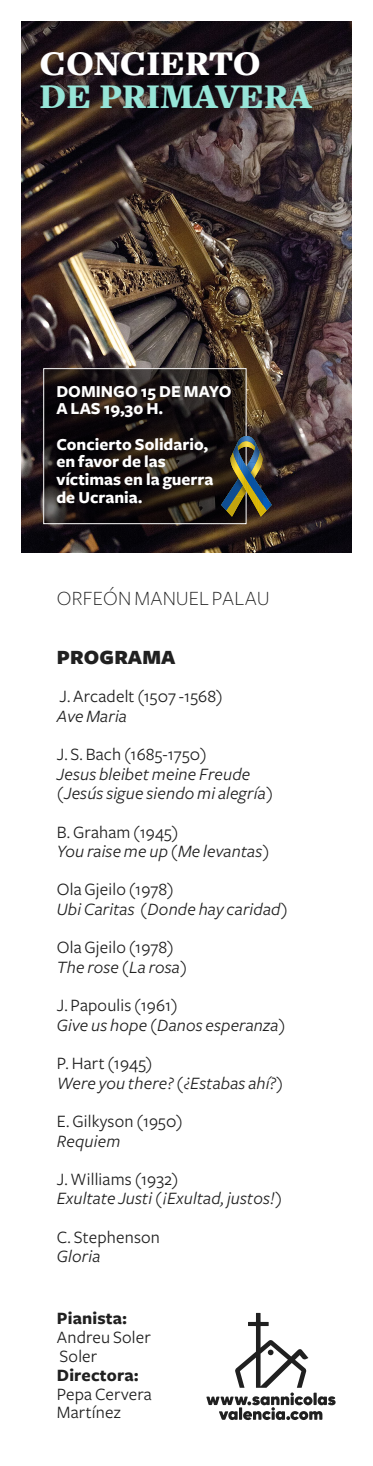
<style>
.page{position:relative;width:373px;height:1466px;background:#fff}
.page>*{position:absolute;margin:0;border:0;box-sizing:border-box;transform-origin:0 0}
.t1{font:900 36px "Freight Text Pro";color:#96e5d8}
.t2{font:900 36px "Freight Text Pro";color:#fff}
.t3{font:300 21px "Freight Sans";letter-spacing:.01em;color:#202020}
.t4{font:900 21px "Freight Sans";letter-spacing:.01em;color:#202020}
.t5{font:italic 18px/19.5px "Freight Sans";letter-spacing:.01em;color:#202020}
.t6{font:18px/18.9px "Freight Sans";letter-spacing:.01em;color:#202020}
.t7{font:700 18px "Freight Sans";letter-spacing:.01em;color:#202020}
.t8{font:700 17.4px/17.7px "Freight Sans";color:#fff}
</style>
<div class="page">
<img style="left:22px;top:22px;width:329px;height:531px">
<svg style="left:45px;top:370px;width:199px;height:152px;background:#191312"></svg>
<div style="left:43px;top:368px;width:203px;height:156px;border:1px solid #fff"></div>
<svg style="left:206px;top:1313px;width:129px;height:107px"></svg>
<img style="left:221px;top:436px;width:50px;height:81px">
<h1 class="t2" style="left:39px;top:39px;width:223px">CONCIERTO</h1>
<h1 class="t1" style="left:39px;top:72px;width:274px">DE PRIMAVERA</h1>
<p class="t8" style="left:56px;top:383px;width:176px">DOMINGO 15 DE MAYO<br>A LAS 19,30 H.</p>
<p class="t8" style="left:56px;top:436px;width:158px">Concierto Solidario, en favor de las víctimas en la guerra de Ucrania.</p>
<p class="t3" style="left:57px;top:586px;width:214px">ORFEÓN MANUEL PALAU</p>
<p class="t4" style="left:57px;top:646px;width:120px">PROGRAMA</p>
<p class="t6" style="left:60px;top:687px;width:164px">J. Arcadelt (1507 -1568)</p>
<p class="t5" style="left:57px;top:706px;width:71px">Ave Maria</p>
<p class="t6" style="left:57px;top:745px;width:151px">J. S. Bach (1685-1750)</p>
<p class="t5" style="left:57px;top:764px;width:217px">Jesus bleibet meine Freude (Jesús sigue siendo mi alegría)</p>
<p class="t6" style="left:57px;top:822px;width:123px">B. Graham (1945)</p>
<p class="t5" style="left:57px;top:842px;width:214px">You raise me up (Me levantas)</p>
<p class="t6" style="left:57px;top:880px;width:118px">Ola Gjeilo (1978)</p>
<p class="t5" style="left:57px;top:899px;width:232px">Ubi Caritas (Donde hay caridad)</p>
<p class="t6" style="left:57px;top:938px;width:118px">Ola Gjeilo (1978)</p>
<p class="t5" style="left:57px;top:957px;width:132px">The rose (La rosa)</p>
<p class="t6" style="left:57px;top:996px;width:122px">J. Papoulis (1961)</p>
<p class="t5" style="left:57px;top:1015px;width:230px">Give us hope (Danos esperanza)</p>
<p class="t6" style="left:57px;top:1054px;width:97px">P. Hart (1945)</p>
<p class="t5" style="left:57px;top:1073px;width:228px">Were you there? (¿Estabas ahí?)</p>
<p class="t6" style="left:57px;top:1112px;width:127px">E. Gilkyson (1950)</p>
<p class="t5" style="left:57px;top:1131px;width:65px">Requiem</p>
<p class="t6" style="left:57px;top:1170px;width:123px">J. Williams (1932)</p>
<p class="t5" style="left:57px;top:1189px;width:226px">Exultate Justi (¡Exultad, justos!)</p>
<p class="t6" style="left:57px;top:1228px;width:105px">C. Stephenson</p>
<p class="t5" style="left:57px;top:1247px;width:45px">Gloria</p>
<p class="t7" style="left:57px;top:1308px;width:72px">Pianista:</p>
<p class="t6" style="left:57px;top:1328px;width:95px">Andreu Soler<br>Soler</p>
<p class="t7" style="left:57px;top:1365px;width:83px">Directora:</p>
<p class="t6" style="left:57px;top:1384px;width:96px">Pepa Cervera<br>Martínez</p>
</div>
